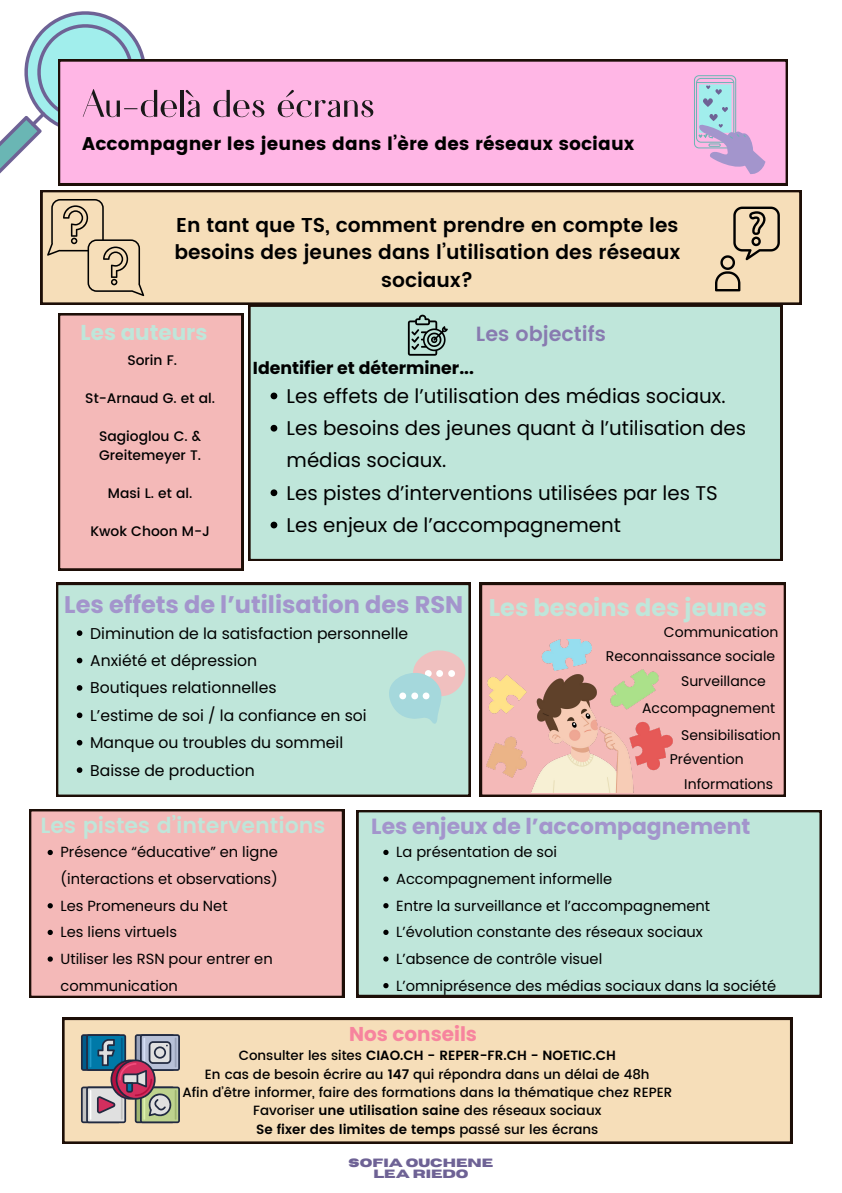
<style>
.page{position:relative;width:842px;height:1193px;background:#fff}
.page>*{position:absolute;margin:0;border:0;box-sizing:border-box;transform-origin:0 0}
.t1{font:51.4px "Fiona";color:#191919}
.t2{font:700 24px "Poppins";color:#a395cc}
.t3{font:700 24px "Poppins";color:#bfe6da}
.t4{font:700 21.9px "Poppins";color:#a395cc}
.t5{font:600 21.9px "Poppins";color:#bfe6da}
.t6{font:700 21.5px "Poppins";color:#bfe6da}
.t7{font:600 20.5px "Poppins";color:#887bb0}
.t8{font:600 20px/27.8px "Poppins";color:#000;text-align:center}
.t9{font:700 20px "Poppins";color:#f7849e}
.t10{font:19.8px/32.2px "Poppins";color:#000}
.t11{font:18.25px "Poppins";letter-spacing:.01em;color:#000}
.t12{font:700 17.3px "Poppins";color:#000}
.t13{font:15.6px "Poppins";color:#000}
.t14{font:14.65px/26.6px "Poppins";color:#000}
.t15{font:14px "Poppins";color:#000}
.t16{font:500 13.85px/19px "Poppins";color:#000}
.t17{font:500 13.4px "Poppins";color:#000}
.t18{font:600 13.4px "Poppins";color:#000}
.t19{font:700 11.95px "Horizon";color:#6e6295}
.s1{font-weight:500}
.s2{font-weight:600}
</style>
<div class="page">
<svg style="left:0;top:11px;width:145px;height:163px"></svg>
<div style="left:58px;top:59px;width:730px;height:126px;background:#ffb6e5"></div>
<svg style="left:480px;top:582px;width:306px;height:214px;background:#e5adab"></svg>
<div style="left:248px;top:304px;width:534px;height:257px;background:#bfe6da"></div>
<div style="left:58px;top:313px;width:185px;height:257px;background:#f4b9b8"></div>
<div style="left:56px;top:582px;width:414px;height:214px;background:#bfe6da"></div>
<div style="left:29px;top:809px;width:315px;height:188px;background:#f4b9b8"></div>
<div style="left:356px;top:810px;width:465px;height:186px;background:#bfe6da"></div>
<svg style="left:694px;top:75px;width:71px;height:100px;background:#ceb7dc"></svg>
<div style="left:41px;top:190px;width:760px;height:114px;background:#f6deb9"></div>
<svg style="left:48px;top:849px;width:5px;height:5px"></svg>
<svg style="left:48px;top:902px;width:5px;height:6px"></svg>
<svg style="left:48px;top:929px;width:5px;height:5px"></svg>
<svg style="left:48px;top:956px;width:5px;height:5px"></svg>
<svg style="left:383px;top:849px;width:6px;height:5px"></svg>
<svg style="left:383px;top:876px;width:6px;height:5px"></svg>
<svg style="left:383px;top:902px;width:6px;height:6px"></svg>
<svg style="left:383px;top:929px;width:6px;height:5px"></svg>
<svg style="left:383px;top:956px;width:6px;height:5px"></svg>
<svg style="left:383px;top:982px;width:6px;height:6px"></svg>
<div style="left:62px;top:1017px;width:730px;height:126px;background:#f6deb9"></div>
<img style="left:486px;top:639px;width:186px;height:153px">
<svg style="left:408px;top:314px;width:40px;height:41px;background:#839e96"></svg>
<svg style="left:386px;top:648px;width:82px;height:76px;background:#c4dad5"></svg>
<svg style="left:81px;top:1033px;width:99px;height:89px;background:#939096"></svg>
<svg style="left:47px;top:199px;width:97px;height:97px;background:#dbc6a5"></svg>
<svg style="left:715px;top:206px;width:65px;height:85px;background:#ceba9b"></svg>
<svg style="left:77px;top:630px;width:5px;height:5px"></svg>
<svg style="left:77px;top:657px;width:5px;height:6px"></svg>
<svg style="left:77px;top:685px;width:5px;height:5px"></svg>
<svg style="left:77px;top:712px;width:5px;height:6px"></svg>
<svg style="left:77px;top:739px;width:5px;height:6px"></svg>
<svg style="left:77px;top:767px;width:5px;height:5px"></svg>
<svg style="left:271px;top:392px;width:6px;height:7px"></svg>
<svg style="left:271px;top:425px;width:6px;height:6px"></svg>
<svg style="left:271px;top:489px;width:6px;height:7px"></svg>
<svg style="left:271px;top:521px;width:6px;height:7px"></svg>
<p class="t1" style="left:82px;top:75px;width:294px">Au-delà des écrans</p>
<p class="t11" style="left:82px;top:133px;width:553px">Accompagner les jeunes dans l’ère des réseaux sociaux</p>
<p class="t8" style="left:174px;top:211px;width:507px">En tant que TS, comment prendre en compte les besoins des jeunes dans l’utilisation des réseaux sociaux?</p>
<p class="t6" style="left:81px;top:317px;width:128px">Les auteurs</p>
<p class="t16" style="left:127px;top:350px;width:51px">Sorin F.</p>
<p class="t16" style="left:85px;top:388px;width:131px">St-Arnaud G. et al.</p>
<p class="t16" style="left:99px;top:426px;width:104px">Sagioglou C. &amp;<br>Greitemeyer T.</p>
<p class="t16" style="left:108px;top:483px;width:86px">Masi L. et al.</p>
<p class="t16" style="left:90px;top:521px;width:121px">Kwok Choon M-J</p>
<p class="t7" style="left:476px;top:322px;width:131px">Les objectifs</p>
<p class="t12" style="left:253px;top:355px;width:223px">Identifier et déterminer...</p>
<p class="t10" style="left:287px;top:379px;width:440px">Les effets de l’utilisation des médias sociaux.</p>
<h2 class="t10" style="left:287px;top:412px;width:461px">Les besoins des jeunes quant à l’utilisation des médias sociaux.</h2>
<h2 class="t10" style="left:287px;top:476px;width:433px">Les pistes d’interventions utilisées par les TS</h2>
<p class="t10" style="left:287px;top:508px;width:336px">Les enjeux de l’accompagnement</p>
<p class="t2" style="left:64px;top:587px;width:400px">Les effets de l’utilisation des RSN</p>
<p class="t3" style="left:489px;top:590px;width:280px">Les besoins des jeunes</p>
<p class="t15" style="left:664px;top:622px;width:116px">Communication</p>
<p class="t13" style="left:90px;top:622px;width:320px">Diminution de la satisfaction personnelle</p>
<p class="t13" style="left:90px;top:649px;width:169px">Anxiété et dépression</p>
<h2 class="t13" style="left:90px;top:676px;width:188px">Boutiques relationnelles</h2>
<p class="t13" style="left:90px;top:704px;width:278px">L’estime de soi / la confiance en soi</p>
<h2 class="t13" style="left:90px;top:731px;width:254px">Manque ou troubles du sommeil</h2>
<p class="t13" style="left:90px;top:759px;width:166px">Baisse de production</p>
<p class="t4" style="left:371px;top:811px;width:380px">Les enjeux de l’accompagnement</p>
<p class="t15" style="left:606px;top:646px;width:171px">Reconnaissance sociale</p>
<h3 class="t15" style="left:681px;top:671px;width:86px">Surveillance</h3>
<p class="t15" style="left:642px;top:697px;width:134px">Accompagnement</p>
<p class="t15" style="left:681px;top:724px;width:101px">Sensibilisation</p>
<p class="t15" style="left:670px;top:749px;width:75px">Prévention</p>
<p class="t15" style="left:684px;top:773px;width:90px">Informations</p>
<p class="t5" style="left:41px;top:812px;width:286px">Les pistes d’interventions</p>
<h5 class="t14" style="left:60px;top:838px;width:219px">Présence “éducative” en ligne (interactions et observations)</h5>
<h1 class="t14" style="left:60px;top:892px;width:169px">Les Promeneurs du Net</h1>
<h3 class="t14" style="left:60px;top:918px;width:118px">Les liens virtuels</h3>
<p class="t14" style="left:60px;top:945px;width:214px">Utiliser les RSN pour entrer en communication</p>
<p class="t14" style="left:396px;top:838px;width:162px">La présentation de soi</p>
<p class="t14" style="left:396px;top:865px;width:218px">Accompagnement informelle</p>
<h3 class="t14" style="left:396px;top:891px;width:316px">Entre la surveillance et l’accompagnement</h3>
<h3 class="t14" style="left:396px;top:918px;width:308px">L’évolution constante des réseaux sociaux</h3>
<p class="t14" style="left:396px;top:945px;width:208px">L’absence de contrôle visuel</p>
<p class="t14" style="left:396px;top:971px;width:381px">L’omniprésence des médias sociaux dans la société</p>
<p class="t9" style="left:349px;top:1019px;width:129px">Nos conseils</p>
<p class="t18" style="left:239px;top:1047px;width:379px"><span class="s1">Consulter les sites</span> CIAO.CH - REPER-FR.CH - NOETIC.CH</p>
<p class="t17" style="left:205px;top:1065px;width:446px">En cas de besoin écrire au <span class="s2">147</span> qui répondra dans un délai de 48h</p>
<h5 class="t17" style="left:182px;top:1084px;width:491px">Afin d’être informer, faire des formations dans la thématique chez REPER</h5>
<p class="t17" style="left:253px;top:1102px;width:350px">Favoriser <span class="s2">une utilisation saine</span> des réseaux sociaux</p>
<p class="t18" style="left:256px;top:1121px;width:344px">Se fixer des limites de temps <span class="s1">passé sur les écrans</span></p>
<p class="t19" style="left:349px;top:1156px;width:146px">SOFIA OUCHENE</p>
<p class="t19" style="left:373px;top:1167px;width:97px">LEA RIEDO</p>
</div>
